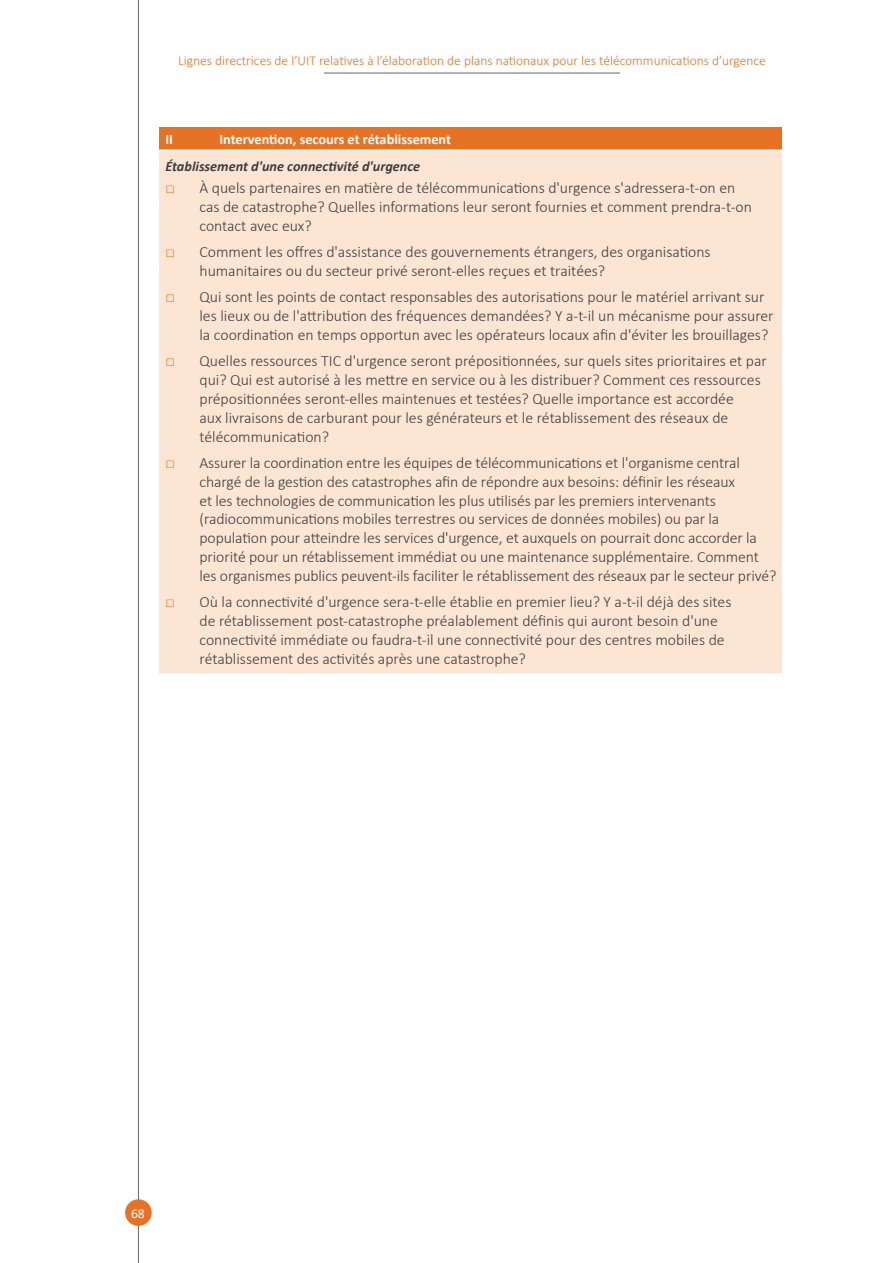
<style>
.page{position:relative;width:893px;height:1263px;background:#fff}
.page>*{position:absolute;margin:0;border:0;box-sizing:border-box;transform-origin:0 0}
.Bullet_list_1{font:300 15.75px/18.9px "Calibri";color:#3e3e3f}
.Table_text{font:italic 700 14.25px "Calibri";color:#3e3e3f}
.Table_head_white{font:700 14.25px "Calibri";color:#fff}
.t1{font:300 13.5px "Calibri";color:#e87224}
.t2{font:13.5px "Calibri";color:#fff}
.s1{color:#e87224}
</style>
<div class="page">
<hr style="left:138px;top:0;width:1px;height:1263px;background:#67676a">
<hr style="left:324px;top:73px;width:296px;height:1px;background:#67676a">
<div style="left:125px;top:1199px;width:27px;height:27px;background:#e87224;border-radius:50%"></div>
<div style="left:159px;top:128px;width:623px;height:22px;background:#e87224"></div>
<div style="left:159px;top:150px;width:623px;height:525px;background:#fce5d3"></div>
<hr style="left:159px;top:149px;width:623px;height:2px;background:#fff">
<hr style="left:159px;top:673px;width:623px;height:3px;background:#fff">
<p class="t1" style="left:178px;top:53px;width:589px">Lignes directrices de l’UIT relatives à l’élaboration de plans nationaux pour les télécommunications d’urgence</p>
<p class="Table_head_white" style="left:165px;top:129px;width:9px">II</p>
<p class="Table_head_white" style="left:219px;top:129px;width:233px">Intervention, secours et rétablissement</p>
<p class="Table_text" style="left:165px;top:156px;width:256px">Établissement d'une connectivité d'urgence</p>
<p class="Bullet_list_1" style="left:199px;top:178px;width:554px;text-indent:-34px"><span class="s1">□</span> À quels partenaires en matière de télécommunications d'urgence s'adressera-t-on en cas de catastrophe? Quelles informations leur seront fournies et comment prendra-t-on contact avec eux?</p>
<p class="Bullet_list_1" style="left:199px;top:242px;width:513px;text-indent:-34px"><span class="s1">□</span> Comment les offres d'assistance des gouvernements étrangers, des organisations humanitaires ou du secteur privé seront-elles reçues et traitées?</p>
<p class="Bullet_list_1" style="left:199px;top:287px;width:576px;text-indent:-34px"><span class="s1">□</span> Qui sont les points de contact responsables des autorisations pour le matériel arrivant sur les lieux ou de l'attribution des fréquences demandées? Y a-t-il un mécanisme pour assurer la coordination en temps opportun avec les opérateurs locaux afin d'éviter les brouillages?</p>
<p class="Bullet_list_1" style="left:199px;top:351px;width:569px;text-indent:-34px"><span class="s1">□</span> Quelles ressources TIC d'urgence seront prépositionnées, sur quels sites prioritaires et par qui? Qui est autorisé à les mettre en service ou à les distribuer? Comment ces ressources prépositionnées seront-elles maintenues et testées? Quelle importance est accordée<br>aux livraisons de carburant pour les générateurs et le rétablissement des réseaux de télécommunication?</p>
<p class="Bullet_list_1" style="left:199px;top:453px;width:578px;text-indent:-34px"><span class="s1">□</span> Assurer la coordination entre les équipes de télécommunications et l'organisme central chargé de la gestion des catastrophes afin de répondre aux besoins: définir les réseaux<br>et les technologies de communication les plus utilisés par les premiers intervenants (radiocommunications mobiles terrestres ou services de données mobiles) ou par la population pour atteindre les services d'urgence, et auxquels on pourrait donc accorder la priorité pour un rétablissement immédiat ou une maintenance supplémentaire. Comment les organismes publics peuvent-ils faciliter le rétablissement des réseaux par le secteur privé?</p>
<p class="Bullet_list_1" style="left:199px;top:592px;width:533px;text-indent:-34px"><span class="s1">□</span> Où la connectivité d'urgence sera-t-elle établie en premier lieu? Y a-t-il déjà des sites de rétablissement post-catastrophe préalablement définis qui auront besoin d'une connectivité immédiate ou faudra-t-il une connectivité pour des centres mobiles de rétablissement des activités après une catastrophe?</p>
<p class="t2" style="left:131px;top:1204px;width:15px">68</p>
</div>
